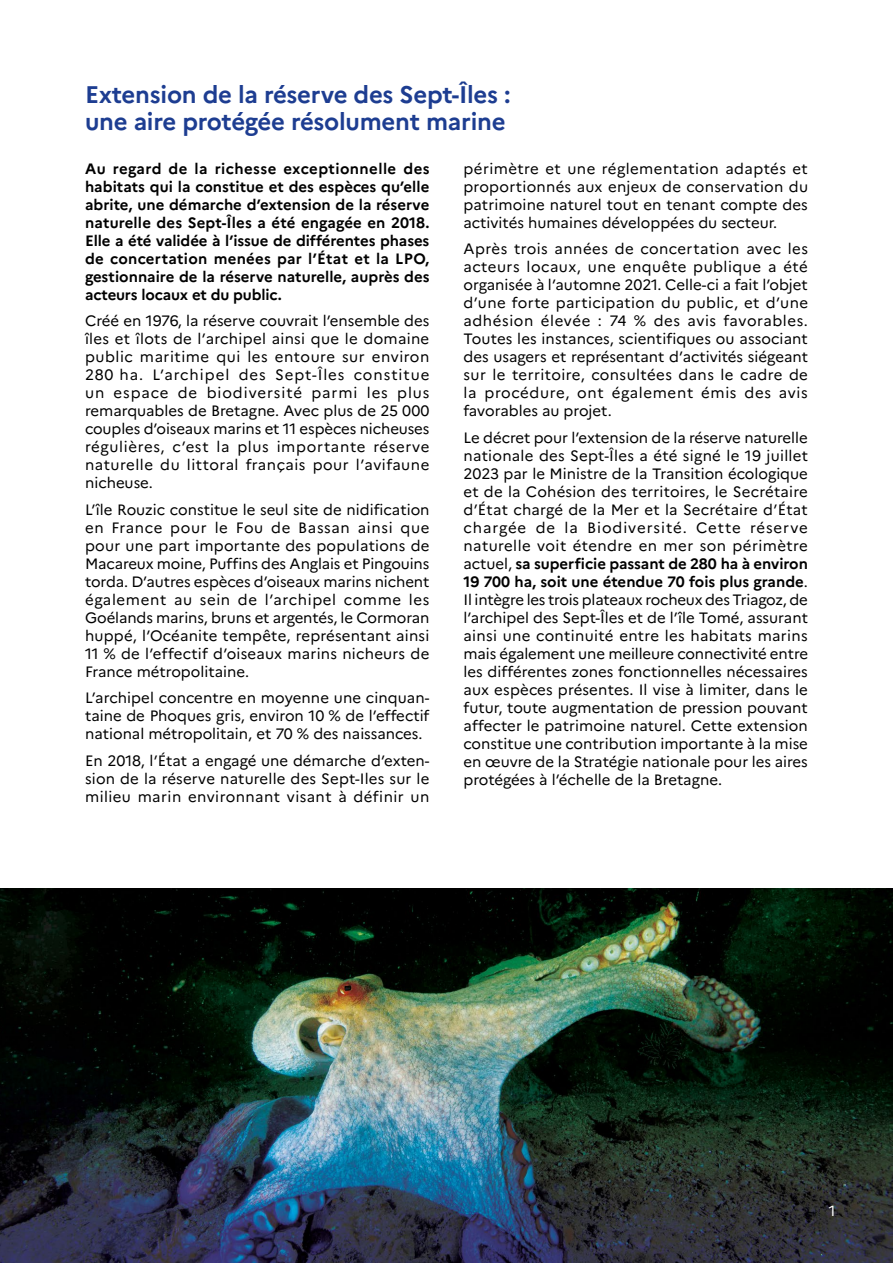
<style>
.page{position:relative;width:893px;height:1263px;background:#fff}
.page>*{position:absolute;margin:0;border:0;box-sizing:border-box;transform-origin:0 0}
.Titre{font:700 24px/27px "Marianne";letter-spacing:-.01em;color:#1d3d91}
.t1{font:15px/18px "Marianne";color:#000;text-align:justify}
.t2{font:700 15px/18px "Marianne";letter-spacing:-.005em;color:#000;text-align:justify}
.t3{font:14.7px "Marianne";color:#fff}
.s1{font-weight:700}
</style>
<div class="page">
<img style="left:0;top:889px;width:893px;height:374px">
<p class="Titre" style="left:85px;top:79px;width:427px">Extension de la réserve des Sept-Îles : une aire protégée résolument marine</p>
<p class="t2" style="left:85px;top:158px;width:346px">Au regard de la richesse exceptionnelle des habitats qui la constitue et des espèces qu’elle abrite, une démarche d’extension de la réserve naturelle des Sept-Îles a été engagée en 2018.<br>Elle a été validée à l’issue de différentes phases de concertation menées par l’État et la LPO, gestionnaire de la réserve naturelle, auprès des acteurs locaux et du public.</p>
<p class="t1" style="left:85px;top:311px;width:346px">Créé en 1976, la réserve couvrait l’ensemble des îles et îlots de l’archipel ainsi que le domaine public maritime qui les entoure sur environ 280 ha. L’archipel des Sept-Îles constitue un espace de biodiversité parmi les plus remarquables de Bretagne. Avec plus de 25 000 couples d’oiseaux marins et 11 espèces nicheuses régulières, c’est la plus importante réserve naturelle du littoral français pour l’avifaune nicheuse.</p>
<p class="t1" style="left:85px;top:499px;width:346px">L’île Rouzic constitue le seul site de nidification en France pour le Fou de Bassan ainsi que pour une part importante des populations de Macareux moine, Puffins des Anglais et Pingouins torda. D’autres espèces d’oiseaux marins nichent également au sein de l’archipel comme les Goélands marins, bruns et argentés, le Cormoran huppé, l’Océanite tempête, représentant ainsi 11 % de l’effectif d’oiseaux marins nicheurs de France métropolitaine.</p>
<p class="t1" style="left:85px;top:688px;width:346px">L’archipel concentre en moyenne une cinquan&shy;taine de Phoques gris, environ 10 % de l’effectif national métropolitain, et 70 % des naissances.</p>
<p class="t1" style="left:85px;top:750px;width:346px">En 2018, l’État a engagé une démarche d’exten&shy;sion de la réserve naturelle des Sept-Iles sur le milieu marin environnant visant à définir un</p>
<p class="t1" style="left:463px;top:158px;width:346px">périmètre et une réglementation adaptés et proportionnés aux enjeux de conservation du patrimoine naturel tout en tenant compte des activités humaines développées du secteur.</p>
<p class="t1" style="left:463px;top:239px;width:346px">Après trois années de concertation avec les acteurs locaux, une enquête publique a été organisée à l’automne 2021. Celle-ci a fait l’objet d’une forte participation du public, et d’une adhésion élevée : 74 % des avis favorables.<br>Toutes les instances, scientifiques ou associant des usagers et représentant d’activités siégeant sur le territoire, consultées dans le cadre de la procédure, ont également émis des avis favorables au projet.</p>
<p class="t1" style="left:463px;top:427px;width:346px">Le décret pour l’extension de la réserve naturelle nationale des Sept-Îles a été signé le 19 juillet 2023 par le Ministre de la Transition écologique et de la Cohésion des territoires, le Secrétaire d’État chargé de la Mer et la Secrétaire d’État chargée de la Biodiversité. Cette réserve naturelle voit étendre en mer son périmètre actuel, <span class="s1">sa superficie passant de 280 ha à environ 19 700 ha, soit une étendue 70 fois plus grande</span>.<br>Il intègre les trois plateaux rocheux des Triagoz, de l’archipel des Sept-Îles et de l’île Tomé, assurant ainsi une continuité entre les habitats marins mais également une meilleure connectivité entre les différentes zones fonctionnelles nécessaires aux espèces présentes. Il vise à limiter, dans le futur, toute augmentation de pression pouvant affecter le patrimoine naturel. Cette extension constitue une contribution importante à la mise en œuvre de la Stratégie nationale pour les aires protégées à l’échelle de la Bretagne.</p>
<p class="t3" style="left:829px;top:1199px;width:8px">1</p>
</div>
